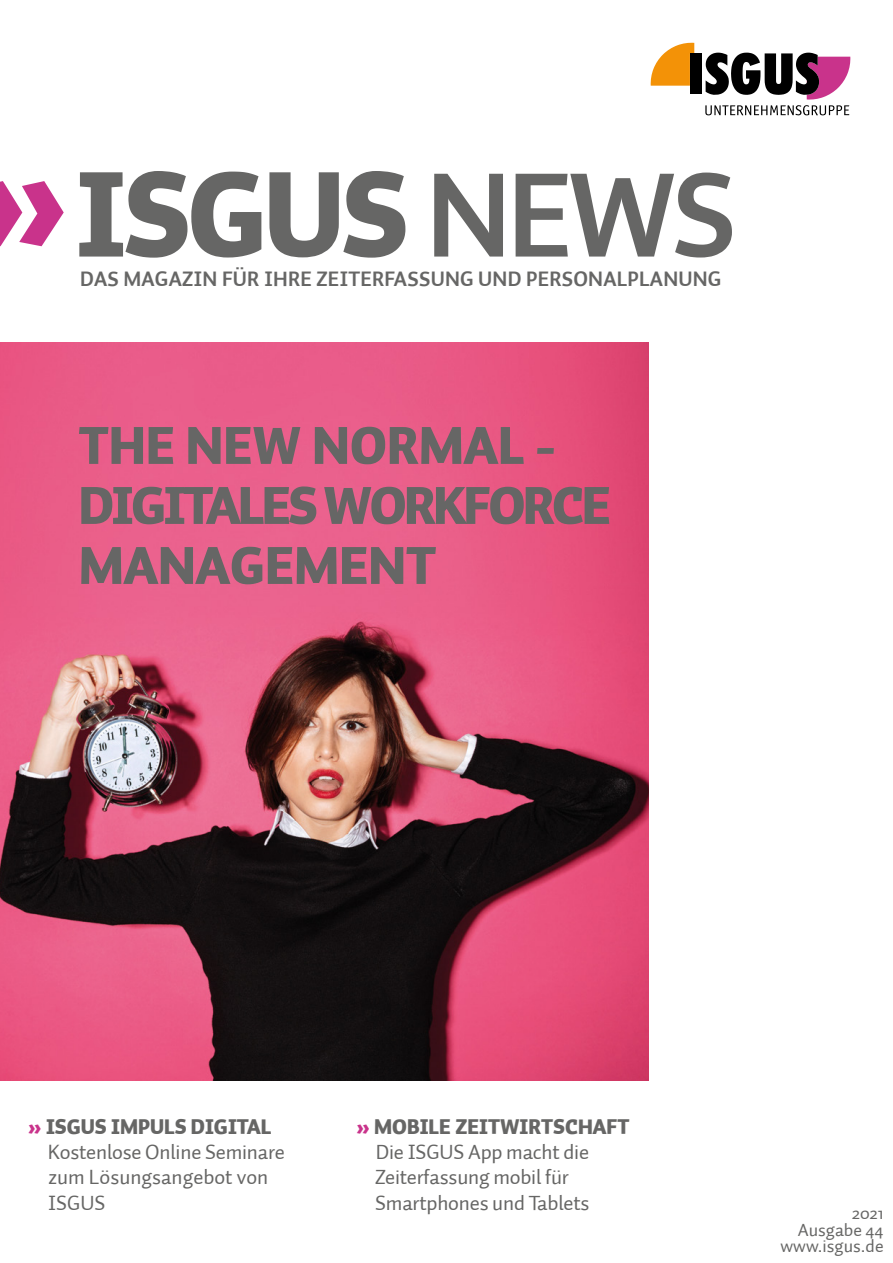
<style>
.page{position:relative;width:893px;height:1263px;background:#fff}
.page>*{position:absolute;margin:0;border:0;box-sizing:border-box;transform-origin:0 0}
.t1{font:120px "Auto 1 Black LF";letter-spacing:-.03em;color:#666665}
.t2{font:52.5px/60px "Auto 1 Black LF";color:#666665}
.t3{font:21px/25.2px "Auto 1";letter-spacing:-.01em;color:#666665}
.t4{font:21px "Auto 1 Bold LF";letter-spacing:.01em;color:#666665}
.t5{font:21px "Auto 1 Black LF";color:#666665}
.t6{font:18px/16.5px "Auto 1";color:#666665;text-align:right}
.s1{font-family:"Auto 1 Bold LF"}
.s2{color:#c9338b}
</style>
<div class="page">
<svg style="left:651px;top:43px;width:43px;height:43px"></svg>
<div style="left:690px;top:53px;width:11px;height:41px;background:#000"></div>
<svg style="left:705px;top:53px;width:145px;height:62px"></svg>
<img style="left:0;top:342px;width:648px;height:738px">
<svg style="left:0;top:181px;width:64px;height:65px"></svg>
<h1 class="t1" style="left:76px;top:136px;width:663px">ISGUS <span class="s1">NEWS</span></h1>
<p class="t4" style="left:80px;top:265px;width:643px">DAS MAGAZIN FÜR IHRE ZEITERFASSUNG UND PERSONALPLANUNG</p>
<h2 class="t2" style="left:79px;top:418px;width:534px">THE NEW NORMAL -<br>DIGITALES WORKFORCE<br>MANAGEMENT</h2>
<p class="t5" style="left:28px;top:1113px;width:245px"><span class="s2">»</span> ISGUS IMPULS DIGITAL</p>
<p class="t3" style="left:48px;top:1140px;width:239px">Kostenlose Online Seminare zum Lösungsangebot von<br>ISGUS</p>
<p class="t5" style="left:356px;top:1113px;width:275px"><span class="s2">»</span> MOBILE ZEITWIRTSCHAFT</p>
<p class="t3" style="left:375px;top:1140px;width:216px">Die ISGUS App macht die<br>Zeiterfassung mobil für<br>Smartphones und Tablets</p>
<p class="t6" style="left:780px;top:1205px;width:105px">2021<br>Ausgabe 44 www.isgus.de</p>
</div>
